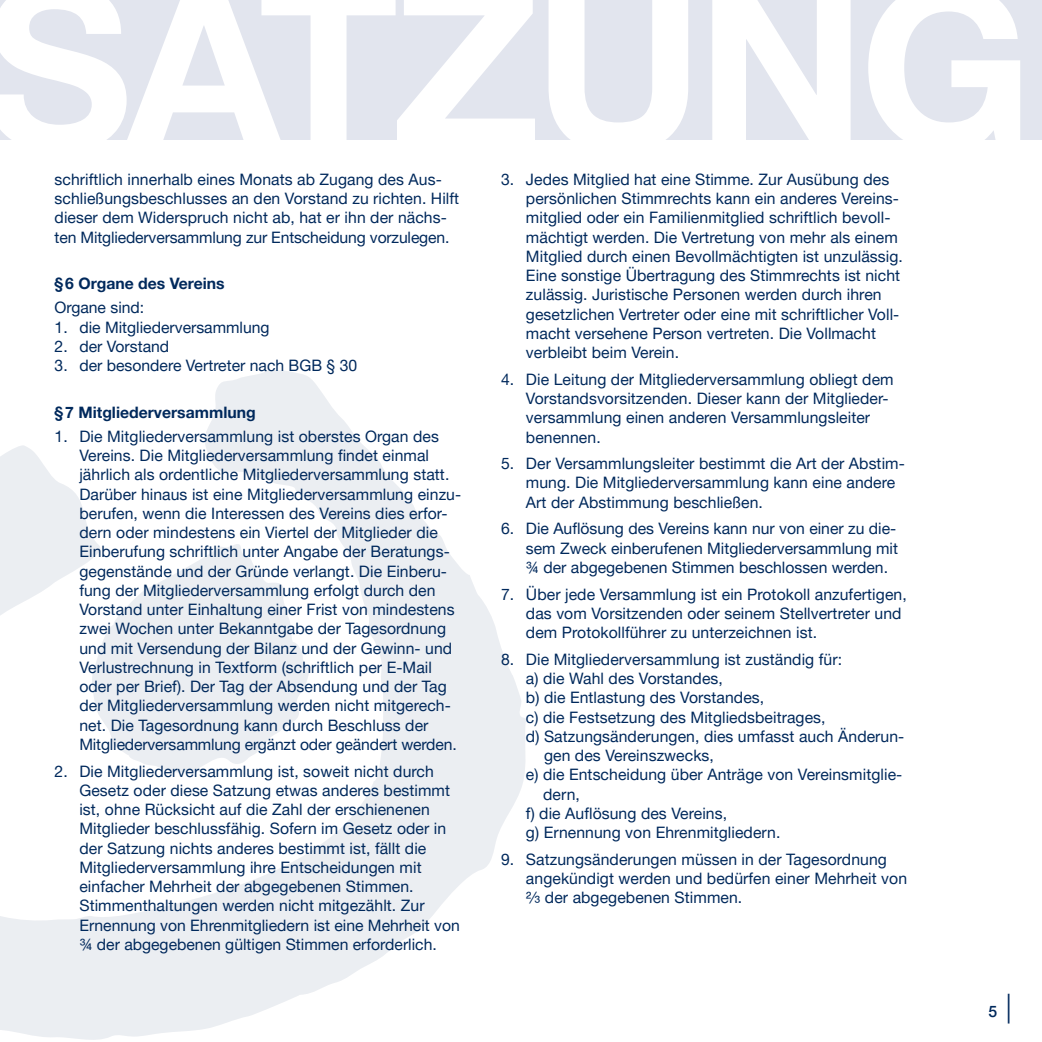
<style>
.page{position:relative;width:1042px;height:1042px;background:#fff}
.page>*{position:absolute;margin:0;border:0;box-sizing:border-box;transform-origin:0 0}
.t1{font:700 229.25px "Helvetica Neue LT Pro";letter-spacing:-.03em;color:#fff}
.t2{font:15.75px/19.2px "Helvetica Neue LT Pro";letter-spacing:.005em;color:#00295c}
.t3{font:700 15.75px "Helvetica Neue LT Pro";color:#00295c}
.t4{font:500 15.75px "Helvetica Neue LT Pro";color:#00295c}
.s1{font-weight:300;font-size:29.75px}
</style>
<div class="page">
<svg style="left:0;top:370px;width:526px;height:670px"></svg>
<svg style="left:89px;top:541px;width:222px;height:232px;fill:#ebeef2"></svg>
<div style="left:0;top:0;width:1042px;height:140px;background:#e2e5ee"></div>
<h1 class="t1" style="left:-17px;top:-74px;width:1051px">SATZUNG</h1>
<p class="t2" style="left:55px;top:169px;width:406px">schriftlich innerhalb eines Monats ab Zugang des Aus&shy;schließungsbeschlusses an den Vorstand zu richten. Hilft dieser dem Widerspruch nicht ab, hat er ihn der nächs&shy;ten Mitgliederversammlung zur Entscheidung vorzulegen.</p>
<p class="t3" style="left:55px;top:274px;width:172px">§6 Organe des Vereins</p>
<p class="t2" style="left:55px;top:298px;width:91px">Organe sind:</p>
<p class="t2" style="left:55px;top:317px;width:217px">1. die Mitgliederversammlung</p>
<p class="t2" style="left:55px;top:336px;width:116px">2. der Vorstand</p>
<p class="t2" style="left:55px;top:355px;width:304px">3. der besondere Vertreter nach BGB § 30</p>
<p class="t3" style="left:55px;top:402px;width:203px">§7 Mitgliederversammlung</p>
<p class="t2" style="left:79px;top:426px;width:383px;text-indent:-25px">1. Die Mitgliederversammlung ist oberstes Organ des Vereins. Die Mitgliederversammlung findet einmal jährlich als ordentliche Mitgliederversammlung statt.<br>Darüber hinaus ist eine Mitgliederversammlung einzu&shy;berufen, wenn die Interessen des Vereins dies erfor&shy;dern oder mindestens ein Viertel der Mitglieder die Einberufung schriftlich unter Angabe der Beratungs&shy;gegenstände und der Gründe verlangt. Die Einberu&shy;fung der Mitgliederversammlung erfolgt durch den Vorstand unter Einhaltung einer Frist von mindestens zwei Wochen unter Bekanntgabe der Tagesordnung und mit Versendung der Bilanz und der Gewinn- und Verlustrechnung in Textform (schriftlich per E-Mail oder per Brief). Der Tag der Absendung und der Tag der Mitgliederversammlung werden nicht mitgerech&shy;net. Die Tagesordnung kann durch Beschluss der Mitgliederversammlung ergänzt oder geändert werden.</p>
<p class="t2" style="left:79px;top:761px;width:382px;text-indent:-25px">2. Die Mitgliederversammlung ist, soweit nicht durch Gesetz oder diese Satzung etwas anderes bestimmt ist, ohne Rücksicht auf die Zahl der erschienenen Mitglieder beschlussfähig. Sofern im Gesetz oder in der Satzung nichts anderes bestimmt ist, fällt die Mitgliederversammlung ihre Entscheidungen mit einfacher Mehrheit der abgegebenen Stimmen.<br>Stimmenthaltungen werden nicht mitgezählt. Zur Ernennung von Ehrenmitgliedern ist eine Mehrheit von ¾ der abgegebenen gültigen Stimmen erforderlich.</p>
<p class="t2" style="left:526px;top:169px;width:378px;text-indent:-25px">3. Jedes Mitglied hat eine Stimme. Zur Ausübung des persönlichen Stimmrechts kann ein anderes Vereins&shy;mitglied oder ein Familienmitglied schriftlich bevoll&shy;mächtigt werden. Die Vertretung von mehr als einem Mitglied durch einen Bevollmächtigten ist unzulässig.<br>Eine sonstige Übertragung des Stimmrechts ist nicht zulässig. Juristische Personen werden durch ihren gesetzlichen Vertreter oder eine mit schriftlicher Voll&shy;macht versehene Person vertreten. Die Vollmacht verbleibt beim Verein.</p>
<p class="t2" style="left:526px;top:369px;width:369px;text-indent:-25px">4. Die Leitung der Mitgliederversammlung obliegt dem Vorstandsvorsitzenden. Dieser kann der Mitglieder&shy;versammlung einen anderen Versammlungsleiter benennen.</p>
<p class="t2" style="left:526px;top:454px;width:380px;text-indent:-25px">5. Der Versammlungsleiter bestimmt die Art der Abstim&shy;mung. Die Mitgliederversammlung kann eine andere<br>Art der Abstimmung beschließen.</p>
<p class="t2" style="left:526px;top:519px;width:373px;text-align:justify;text-indent:-25px">6. Die Auflösung des Vereins kann nur von einer zu die&shy;sem Zweck einberufenen Mitgliederversammlung mit 3/4 der abgegebenen Stimmen beschlossen werden.</p>
<p class="t2" style="left:526px;top:584px;width:382px;text-indent:-25px">7. Über jede Versammlung ist ein Protokoll anzufertigen, das vom Vorsitzenden oder seinem Stellvertreter und dem Protokollführer zu unterzeichnen ist.</p>
<p class="t2" style="left:501px;top:649px;width:342px">8. Die Mitgliederversammlung ist zuständig für:</p>
<p class="t2" style="left:526px;top:668px;width:198px">a) die Wahl des Vorstandes,</p>
<p class="t2" style="left:526px;top:688px;width:240px">b) die Entlastung des Vorstandes,</p>
<p class="t2" style="left:526px;top:707px;width:301px">c) die Festsetzung des Mitgliedsbeitrages,</p>
<p class="t2" style="left:526px;top:726px;width:380px">d) Satzungsänderungen, dies umfasst auch Änderun-</p>
<p class="t2" style="left:544px;top:745px;width:171px">gen des Vereinszwecks,</p>
<p class="t2" style="left:526px;top:765px;width:378px">e) die Entscheidung über Anträge von Vereinsmitglie-</p>
<p class="t2" style="left:543px;top:784px;width:38px">dern,</p>
<p class="t2" style="left:526px;top:803px;width:203px">f) die Auflösung des Vereins,</p>
<p class="t2" style="left:526px;top:822px;width:256px">g) Ernennung von Ehrenmitgliedern.</p>
<p class="t2" style="left:526px;top:849px;width:383px;text-indent:-25px">9. Satzungsänderungen müssen in der Tagesordnung angekündigt werden und bedürfen einer Mehrheit von<br>2/3 der abgegebenen Stimmen.</p>
<p class="t4" style="left:988px;top:1002px;width:25px">5 <span class="s1">|</span></p>
</div>
